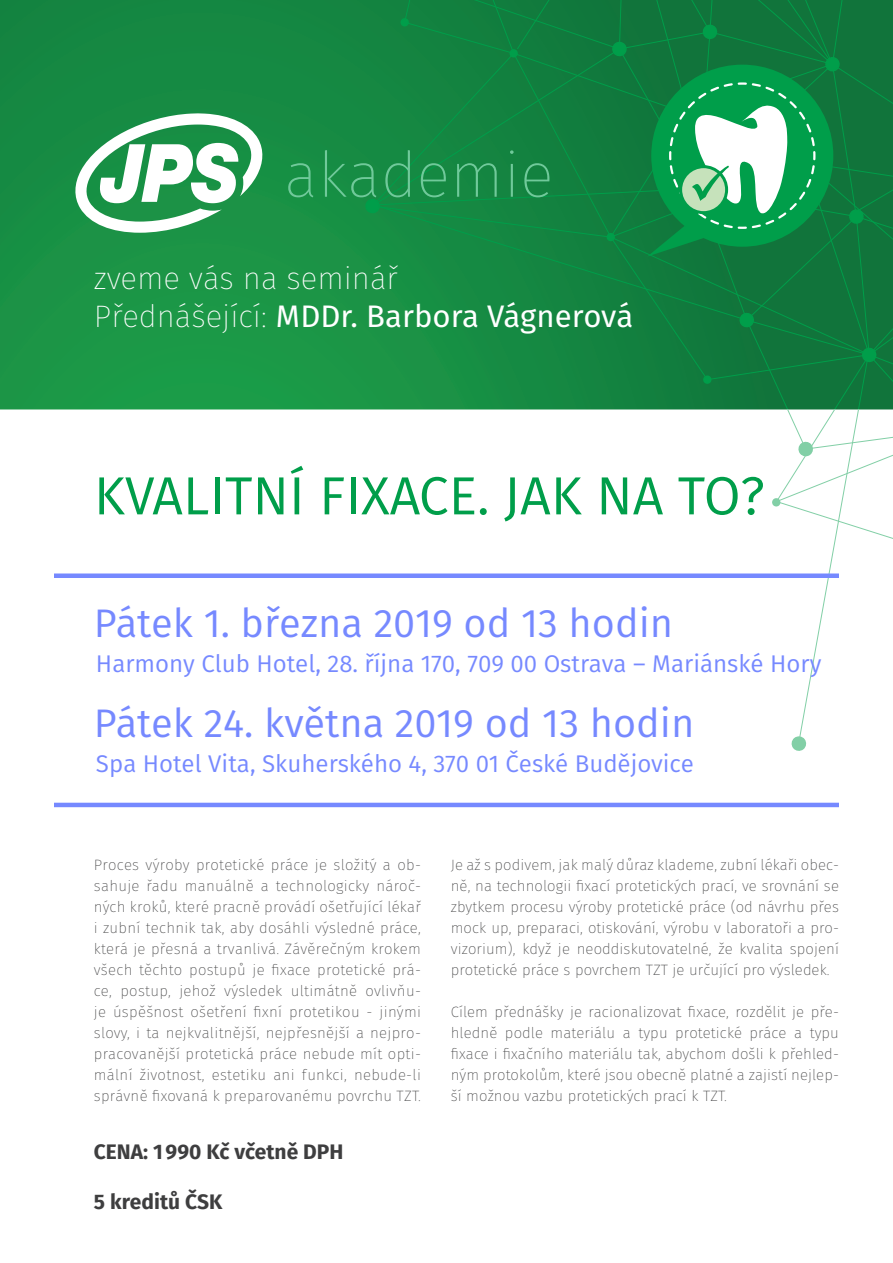
<style>
.page{position:relative;width:893px;height:1263px;background:#fff}
.page>*{position:absolute;margin:0;border:0;box-sizing:border-box;transform-origin:0 0}
.t1{font:200 63.15px "Fira Sans";color:#70c99a}
.t2{font:53.7px "Fira Sans";color:#009e4a}
.t3{font:39.9px "Fira Sans";color:#7689ff}
.t4{font:31.05px "Fira Sans";color:#fff}
.t5{font:200 31.05px "Fira Sans";color:#fff}
.t6{font:24.15px "Fira Sans";color:#7689ff}
.t7{font:700 21px "Fira Sans";color:#3e3e3f}
.t8{font:200 15px/21px "Fira Sans";letter-spacing:.01em;color:#3e3e3f;text-align:justify}
.s1{font-weight:200}
</style>
<div class="page">
<div style="left:0;top:0;width:893px;height:410px;background:#189245"></div>
<svg style="left:365px;top:0;width:528px;height:751px"></svg>
<div style="left:54px;top:573px;width:785px;height:5px;background:#7689ff"></div>
<hr style="left:54px;top:803px;width:785px;height:4px;background:#7689ff">
<svg style="left:75px;top:113px;width:188px;height:120px"></svg>
<p class="t1" style="left:284px;top:130px;width:271px">akademie</p>
<p class="t5" style="left:94px;top:257px;width:306px">zveme vás na seminář</p>
<p class="t4" style="left:94px;top:294px;width:541px"><span class="s1">Přednášející:</span> MDDr. Barbora Vágnerová</p>
<p class="t2" style="left:94px;top:458px;width:672px">KVALITNÍ FIXACE. JAK NA TO?</p>
<p class="t3" style="left:94px;top:595px;width:581px">Pátek 1. března 2019 od 13 hodin</p>
<p class="t6" style="left:96px;top:647px;width:727px">Harmony Club Hotel, 28. října 170, 709 00 Ostrava – Mariánské Hory</p>
<p class="t3" style="left:94px;top:695px;width:602px">Pátek 24. května 2019 od 13 hodin</p>
<p class="t6" style="left:96px;top:747px;width:599px">Spa Hotel Vita, Skuherského 4, 370 01 České Budějovice</p>
<p class="t8" style="left:94px;top:854px;width:329px">Proces výroby protetické práce je složitý a ob&shy;sahuje řadu manuálně a technologicky nároč&shy;ných kroků, které pracně provádí ošetřující lékař i zubní technik tak, aby dosáhli výsledné práce, která je přesná a trvanlivá. Závěrečným krokem všech těchto postupů je fixace protetické prá&shy;ce, postup, jehož výsledek ultimátně ovlivňu&shy;je úspěšnost ošetření fixní protetikou - jinými slovy, i ta nejkvalitnější, nejpřesnější a nejpro&shy;pracovanější protetická práce nebude mít opti&shy;mální životnost, estetiku ani funkci, nebude-li správně fixovaná k preparovanému povrchu TZT.</p>
<p class="t8" style="left:451px;top:854px;width:390px">Je až s podivem, jak malý důraz klademe, zubní lékaři obec&shy;ně, na technologii fixací protetických prací, ve srovnání se zbytkem procesu výroby protetické práce (od návrhu přes mock up, preparaci, otiskování, výrobu v laboratoři a pro&shy;vizorium), když je neoddiskutovatelné, že kvalita spojení protetické práce s povrchem TZT je určující pro výsledek.</p>
<p class="t8" style="left:451px;top:1001px;width:390px">Cílem přednášky je racionalizovat fixace, rozdělit je pře&shy;hledně podle materiálu a typu protetické práce a typu fixace i fixačního materiálu tak, abychom došli k přehled&shy;ným protokolům, které jsou obecně platné a zajistí nejlep&shy;ší možnou vazbu protetických prací k TZT.</p>
<p class="t7" style="left:94px;top:1136px;width:251px">CENA: 1990 Kč včetně DPH</p>
<p class="t7" style="left:94px;top:1187px;width:130px">5 kreditů ČSK</p>
</div>
